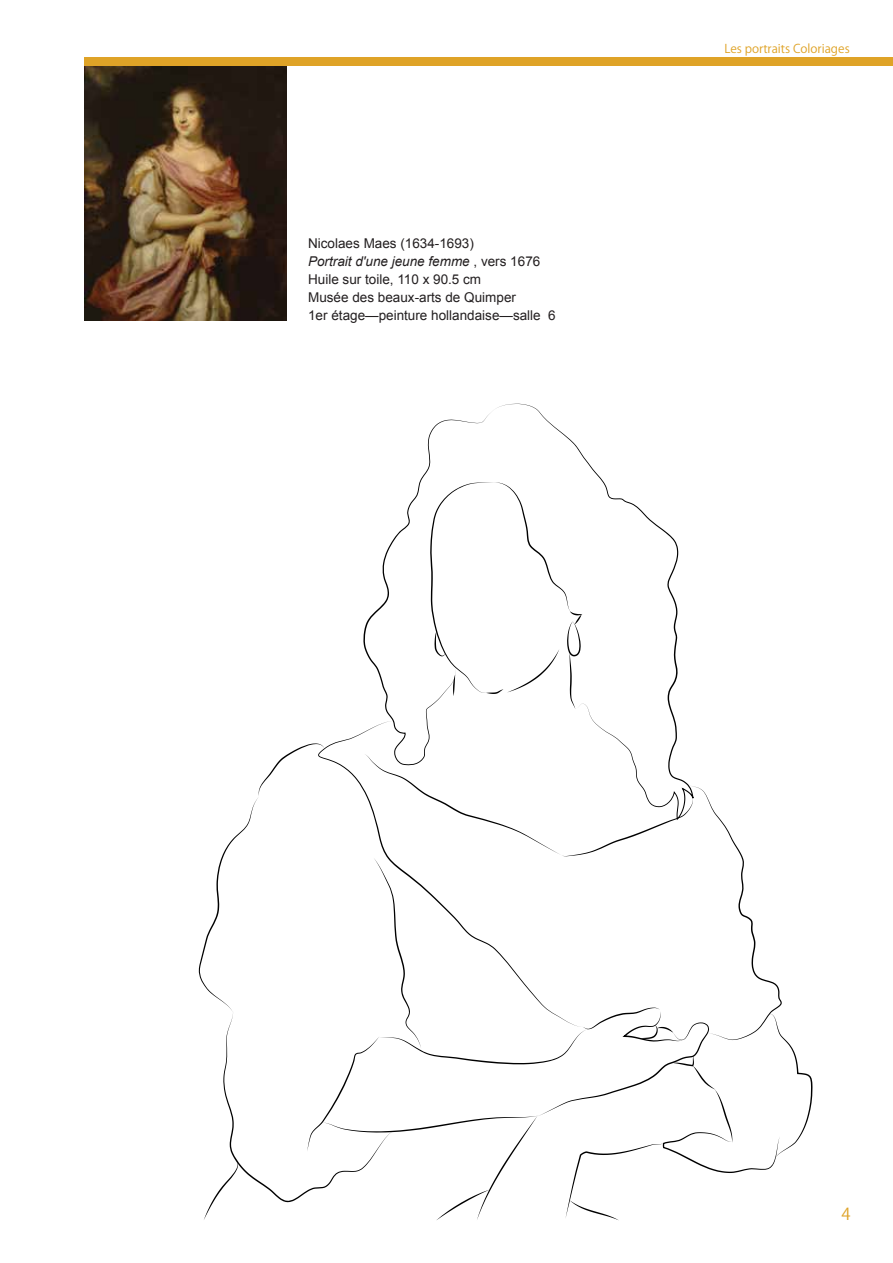
<style>
.page{position:relative;width:893px;height:1263px;background:#fff}
.page>*{position:absolute;margin:0;border:0;box-sizing:border-box;transform-origin:0 0}
.t1{font:16.5px "Koz Go Pro";color:#dfa327}
.t2{font:13.5px/18px "Arial";color:#231f20}
.t3{font:12px "Koz Go Pro";color:#dfa327}
.s1{font-style:italic}
</style>
<div class="page">
<img style="left:85px;top:66px;width:202px;height:254px">
<div style="left:84px;top:58px;width:809px;height:8px;background:#dfa327"></div>
<svg style="left:363px;top:413px;width:127px;height:308px"></svg>
<svg style="left:496px;top:403px;width:183px;height:340px"></svg>
<svg style="left:334px;top:721px;width:249px;height:22px"></svg>
<svg style="left:199px;top:743px;width:613px;height:477px"></svg>
<svg style="left:430px;top:482px;width:152px;height:227px"></svg>
<p class="t2" style="left:308px;top:234px;width:249px">Nicolaes Maes (1634-1693)<br><span class="s1">Portrait d'une jeune femme</span> , vers 1676<br>Huile sur toile, 110 x 90.5 cm<br>Musée des beaux-arts de Quimper<br>1er étage—peinture hollandaise—salle 6</p>
<p class="t3" style="left:724px;top:40px;width:127px">Les portraits Coloriages</p>
<p class="t1" style="left:841px;top:1204px;width:11px">4</p>
</div>
